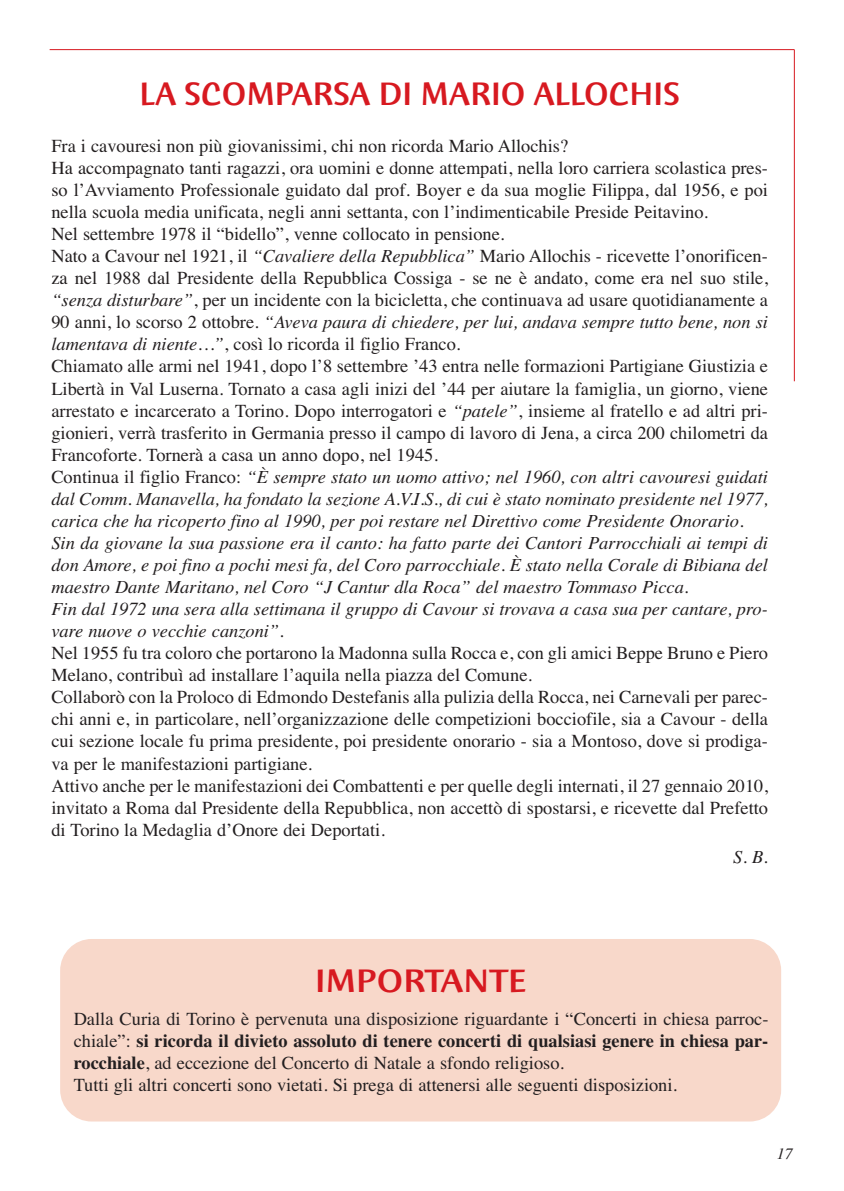
<style>
.page{position:relative;width:844px;height:1191px;background:#fff}
.page>*{position:absolute;margin:0;border:0;box-sizing:border-box;transform-origin:0 0}
.t1{font:500 35px "Humana Sans ITC";color:#d71920;scale:.93 1}
.t2{font:500 35px "Humana Sans ITC";color:#d71920}
.t3{font:18.38px/22.1px "Times";color:#231f20}
.t4{font:italic 18.38px "Times";color:#231f20}
.t5{font:italic 15.75px "Times";color:#231f20}
.s1{font-style:italic}
.s2{font-weight:700}
</style>
<div class="page">
<hr style="left:793px;top:50px;width:1px;height:331px;background:#d71920">
<hr style="left:50px;top:49px;width:744px;height:1px;background:#d71920">
<div style="left:60px;top:939px;width:721px;height:182px;background:#f8d8ca;border-radius:32px"></div>
<h1 class="t1" style="left:140px;top:79px;width:582px">LA SCOMPARSA DI MARIO ALLOCHIS</h1>
<p class="t3" style="left:51px;top:136px;width:718px">Fra i cavouresi non più giovanissimi, chi non ricorda Mario Allochis?<br>Ha accompagnato tanti ragazzi, ora uomini e donne attempati, nella loro carriera scolastica pres&shy;so l’Avviamento Professionale guidato dal prof. Boyer e da sua moglie Filippa, dal 1956, e poi nella scuola media unificata, negli anni settanta, con l’indimenticabile Preside Peitavino.<br>Nel settembre 1978 il “bidello”, venne collocato in pensione.<br>Nato a Cavour nel 1921, il <span class="s1">“Cavaliere della Repubblica”</span> Mario Allochis - ricevette l’onorificen&shy;za nel 1988 dal Presidente della Repubblica Cossiga - se ne è andato, come era nel suo stile, <span class="s1">“senza disturbare”</span>, per un incidente con la bicicletta, che continuava ad usare quotidianamente a 90 anni, lo scorso 2 ottobre. <span class="s1">“Aveva paura di chiedere, per lui, andava sempre tutto bene, non si lamentava di niente…”</span>, così lo ricorda il figlio Franco.<br>Chiamato alle armi nel 1941, dopo l’8 settembre ’43 entra nelle formazioni Partigiane Giustizia e Libertà in Val Luserna. Tornato a casa agli inizi del ’44 per aiutare la famiglia, un giorno, viene arrestato e incarcerato a Torino. Dopo interrogatori e <span class="s1">“patele”</span>, insieme al fratello e ad altri pri&shy;gionieri, verrà trasferito in Germania presso il campo di lavoro di Jena, a circa 200 chilometri da Francoforte. Tornerà a casa un anno dopo, nel 1945.<br>Continua il figlio Franco: <span class="s1">“È sempre stato un uomo attivo; nel 1960, con altri cavouresi guidati dal Comm. Manavella, ha fondato la sezione A.V.I.S., di cui è stato nominato presidente nel 1977, carica che ha ricoperto fino al 1990, per poi restare nel Direttivo come Presidente Onorario.<br>Sin da giovane la sua passione era il canto: ha fatto parte dei Cantori Parrocchiali ai tempi di don Amore, e poi fino a pochi mesi fa, del Coro parrocchiale. È stato nella Corale di Bibiana del maestro Dante Maritano, nel Coro “J Cantur dla Roca” del maestro Tommaso Picca.<br>Fin dal 1972 una sera alla settimana il gruppo di Cavour si trovava a casa sua per cantare, pro&shy;vare nuove o vecchie canzoni”</span>.<br>Nel 1955 fu tra coloro che portarono la Madonna sulla Rocca e, con gli amici Beppe Bruno e Piero Melano, contribuì ad installare l’aquila nella piazza del Comune.<br>Collaborò con la Proloco di Edmondo Destefanis alla pulizia della Rocca, nei Carnevali per parec&shy;chi anni e, in particolare, nell’organizzazione delle competizioni bocciofile, sia a Cavour - della cui sezione locale fu prima presidente, poi presidente onorario - sia a Montoso, dove si prodiga&shy;va per le manifestazioni partigiane.<br>Attivo anche per le manifestazioni dei Combattenti e per quelle degli internati, il 27 gennaio 2010, invitato a Roma dal Presidente della Repubblica, non accettò di spostarsi, e ricevette dal Prefetto di Torino la Medaglia d’Onore dei Deportati.</p>
<p class="t4" style="left:733px;top:850px;width:36px">S. B.</p>
<h1 class="t2" style="left:315px;top:965px;width:213px">IMPORTANTE</h1>
<p class="t3" style="left:74px;top:1009px;width:696px">Dalla Curia di Torino è pervenuta una disposizione riguardante i “Concerti in chiesa parroc&shy;chiale”: <span class="s2">si ricorda il divieto assoluto di tenere concerti di qualsiasi genere in chiesa par&shy;rocchiale</span>, ad eccezione del Concerto di Natale a sfondo religioso.<br>Tutti gli altri concerti sono vietati. Si prega di attenersi alle seguenti disposizioni.</p>
<p class="t5" style="left:776px;top:1147px;width:17px">17</p>
</div>
